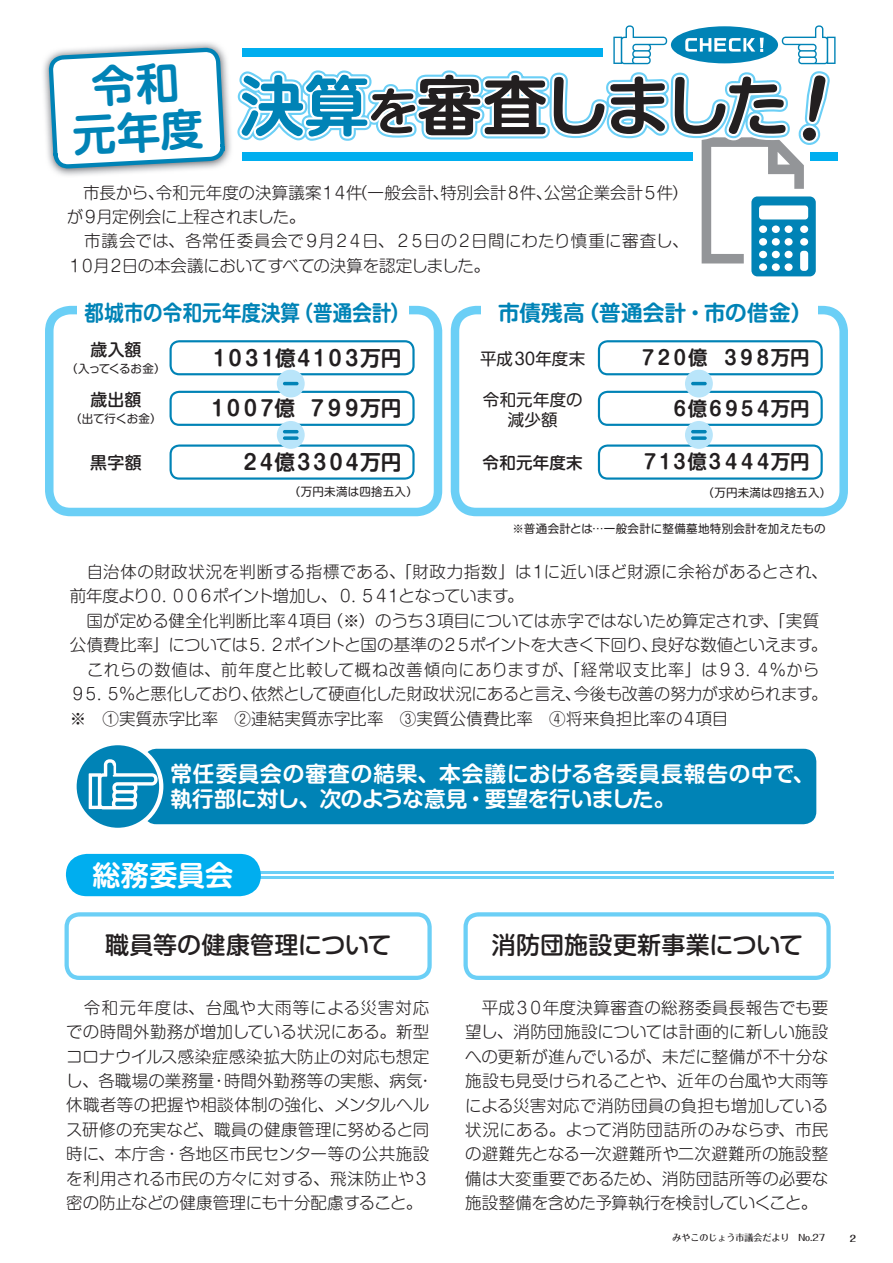
<style>
.page{position:relative;width:893px;height:1263px;background:#fff}
.page>*{position:absolute;margin:0;border:0;box-sizing:border-box;transform-origin:0 0}
.t1{font:700 43.5px/47.8px "Shin M Go Pro De";color:#0083b6;text-align:center}
.t2{font:700 28.05px "Shin M Go Pro De";letter-spacing:.005em;color:#fff}
.t3{font:500 24px "Shin M Go Pro";letter-spacing:.005em;color:#231f20}
.t4{font:700 21.6px/24.5px "Shin M Go Pro De";letter-spacing:.02em;color:#fff}
.t5{font:700 21.6px "Shin M Go Pro De";letter-spacing:.01em;color:#0083b6;scale:.9 1}
.t6{font:700 21.6px "Shin M Go Pro De";letter-spacing:.01em;color:#0083b6}
.t7{font:700 20.7px "Shin M Go Pro De";letter-spacing:-.185em;color:#231f20}
.t8{font:700 20.7px "Shin M Go Pro De";letter-spacing:-.15em;color:#231f20}
.t9{font:700 19.5px "Shin M Go Pro De";letter-spacing:-.17em;color:#231f20}
.t10{font:700 19.5px "Shin M Go Pro De";letter-spacing:-.12em;color:#231f20}
.t11{font:500 16.95px "Shin M Go Pro";letter-spacing:.01em;color:#231f20}
.t12{font:300 16.5px/24.5px "Shin M Go Pro";color:#231f20}
.t13{font:300 16.5px/24.5px "Shin M Go Pro";letter-spacing:.02em;color:#231f20;text-align:right}
.t14{font:300 16.5px/24.5px "Shin M Go Pro";letter-spacing:-.03em;color:#231f20}
.t15{font:300 16.5px "Shin M Go Pro";letter-spacing:.055em;color:#231f20}
.t16{font:300 16.5px "Shin M Go Pro";letter-spacing:-.045em;color:#231f20}
.t17{font:16.5px/19.2px "Shin M Go Pro";color:#231f20;text-align:center}
.t18{font:300 16.5px "Shin M Go Pro";letter-spacing:-.025em;color:#231f20}
.t19{font:500 16.5px "Shin M Go Pro";letter-spacing:.02em;color:#231f20}
.t20{font:11.55px "Shin M Go Pro";letter-spacing:.015em;color:#231f20}
.t21{font:11.55px "Shin M Go Pro";letter-spacing:-.085em;color:#231f20}
.t22{font:500 9px "Folk Pro";color:#231f20}
.t23{font:700 9px "Folk Pro";color:#231f20}
</style>
<div class="page">
<svg style="left:45px;top:306px;width:397px;height:210px"></svg>
<svg style="left:451px;top:306px;width:397px;height:210px"></svg>
<hr style="left:255px;top:871px;width:578px;height:3px;background:#6bcff6">
<hr style="left:255px;top:876px;width:578px;height:3px;background:#6bcff6">
<img style="left:43px;top:42px;width:188px;height:134px">
<svg style="left:49px;top:48px;width:176px;height:121px"></svg>
<div style="left:810px;top:152px;width:28px;height:9px;background:#00aeef"></div>
<svg style="left:237px;top:25px;width:598px;height:251px"></svg>
<div style="left:78px;top:294px;width:331px;height:38px;background:#fff"></div>
<svg style="left:170px;top:340px;width:245px;height:35px"></svg>
<svg style="left:170px;top:444px;width:245px;height:36px"></svg>
<svg style="left:170px;top:391px;width:245px;height:35px"></svg>
<div style="left:277px;top:370px;width:28px;height:27px;background:#b9e5fa;border-radius:50%"></div>
<hr style="left:283px;top:382px;width:16px;height:3px;background:#0083b6;border-radius:2px">
<div style="left:277px;top:421px;width:28px;height:28px;background:#b9e5fa;border-radius:50%"></div>
<hr style="left:283px;top:430px;width:16px;height:3px;background:#0083b6;border-radius:2px">
<svg style="left:283px;top:436px;width:16px;height:4px"></svg>
<svg style="left:598px;top:340px;width:225px;height:35px"></svg>
<svg style="left:598px;top:444px;width:225px;height:36px"></svg>
<svg style="left:598px;top:391px;width:225px;height:35px"></svg>
<div style="left:685px;top:370px;width:28px;height:27px;background:#b9e5fa;border-radius:50%"></div>
<hr style="left:691px;top:382px;width:16px;height:3px;background:#0083b6;border-radius:2px">
<div style="left:685px;top:421px;width:28px;height:28px;background:#b9e5fa;border-radius:50%"></div>
<hr style="left:691px;top:430px;width:16px;height:3px;background:#0083b6;border-radius:2px">
<svg style="left:691px;top:436px;width:16px;height:4px"></svg>
<div style="left:144px;top:749px;width:672px;height:75px;background:#0083b6;border-radius:13px"></div>
<svg style="left:76px;top:745px;width:87px;height:83px"></svg>
<div style="left:481px;top:294px;width:337px;height:38px;background:#fff"></div>
<div style="left:66px;top:854px;width:195px;height:42px;background:#00aeef;border-radius:21px"></div>
<svg style="left:65px;top:912px;width:367px;height:68px"></svg>
<svg style="left:463px;top:912px;width:368px;height:68px"></svg>
<h1 class="t1" style="left:69px;top:59px;width:132px;rotate:-3deg">令和元年度</h1>
<p class="t12" style="left:156px;top:178px;width:398px">令和元年度の決算議案１４（件一般会計特別会計８件、</p>
<p class="t12" style="left:544px;top:178px;width:146px">公営企業会計５件(</p>
<p class="t12" style="left:67px;top:178px;width:623px">　市長から、<br>が９月定例会に上程されました。<br>　市議会では、各常任委員会で９月２４日、２５日の２日間にわたり慎重に審査し、<br>１０月２日の本会議においてすべての決算を認定しました。</p>
<p class="t12" style="left:432px;top:178px;width:18px">、</p>
<h3 class="t5" style="left:294px;top:295px;width:130px">（普通会計(</h3>
<h3 class="t5" style="left:84px;top:295px;width:241px">都城市の令和元年度決算</h3>
<p class="t11" style="left:91px;top:336px;width:52px">歳入額</p>
<p class="t21" style="left:66px;top:359px;width:101px">（入ってくるお金(</p>
<p class="t11" style="left:91px;top:386px;width:52px">歳出額</p>
<p class="t20" style="left:70px;top:410px;width:93px">（出て行くお金(</p>
<p class="t11" style="left:90px;top:449px;width:53px">黒字額</p>
<p class="t8" style="left:275px;top:341px;width:128px">億４１０３万円</p>
<p class="t7" style="left:209px;top:341px;width:71px">１０３１</p>
<p class="t7" style="left:208px;top:391px;width:195px">１００７　億７９９万円</p>
<p class="t7" style="left:240px;top:445px;width:163px">２４億３３０４万円</p>
<h3 class="t6" style="left:578px;top:295px;width:236px">（普通会計・市の借金(</h3>
<h3 class="t6" style="left:498px;top:295px;width:88px">市債残高</h3>
<p class="t17" style="left:480px;top:347px;width:60px">平成３０</p>
<p class="t17" style="left:483px;top:389px;width:101px">令和元年度の減少額</p>
<p class="t19" style="left:483px;top:450px;width:102px">令和元年度末</p>
<p class="t17" style="left:535px;top:347px;width:51px">年度末</p>
<p class="t9" style="left:638px;top:342px;width:71px">７２０億</p>
<p class="t9" style="left:701px;top:342px;width:110px">　３９８万円</p>
<p class="t10" style="left:670px;top:392px;width:141px">６億６９５４万円</p>
<p class="t9" style="left:640px;top:446px;width:171px">７１３億３４４４万円</p>
<p class="t20" style="left:289px;top:483px;width:130px">（万円未満は四捨五入(</p>
<p class="t20" style="left:702px;top:484px;width:130px">（万円未満は四捨五入(</p>
<p class="t20" style="left:513px;top:519px;width:315px">※普通会計とは…一般会計に整備墓地特別会計を加えたもの</p>
<p class="t13" style="left:544px;top:558px;width:285px">に近いほど財源に余裕があるとされ、</p>
<p class="t12" style="left:399px;top:558px;width:150px;text-indent:-329px">　自治体の財政状況を判断する指標である、「財政力指数」は１となっています。</p>
<p class="t14" style="left:327px;top:582px;width:494px;text-indent:-257px">前年度より０．００６ポイント増加し、０．５４１<br>（※）のうち３項目については赤字ではないため算定されず、「実質</p>
<p class="t12" style="left:70px;top:606px;width:264px">　国が定める健全化判断比率４項目</p>
<p class="t16" style="left:70px;top:632px;width:590px">公債費比率」については５．２ポイントと国の基準の２５ポイントを大きく下回り、</p>
<p class="t15" style="left:87px;top:656px;width:733px">これらの数値は、前年度と比較して概ね改善傾向にありますが、「経常収支比率」は９３．４％から</p>
<p class="t12" style="left:574px;top:680px;width:255px">今後も改善の努力が求められます。</p>
<p class="t18" style="left:651px;top:632px;width:178px">良好な数値といえます。</p>
<p class="t12" style="left:251px;top:680px;width:331px">依然として硬直化した財政状況にあると言え、</p>
<p class="t12" style="left:70px;top:680px;width:660px">９５．５％と悪化しており、<br>※　①実質赤字比率　②連結実質赤字比率　③実質公債費比率　④将来負担比率の４項目</p>
<h3 class="t4" style="left:171px;top:759px;width:645px">常任委員会の審査の結果、本会議における各委員長報告の中で、執行部に対し、次のような意見・要望を行いました。</h3>
<h2 class="t2" style="left:65px;top:852px;width:170px">　総務委員会</h2>
<h3 class="t3" style="left:105px;top:926px;width:288px">職員等の健康管理について</h3>
<p class="t13" style="left:66px;top:993px;width:369px">　令和元年度は、台風や大雨等による災害対応での時間外勤務が増加している状況にある。新型コロナウイルス感染症感染拡大防止の対応も想定・</p>
<p class="t12" style="left:66px;top:1066px;width:365px">し、各職場の業務量<br>休職者等の把握や相談体制の強化、メンタルヘルス研修の充実など、職員の健康管理に努めると同時に、本庁舎・各地区市民センター等の公共施設を利用される市民の方々に対する、飛沫防止や３密の防止などの健康管理にも十分配慮すること。</p>
<p class="t12" style="left:224px;top:1066px;width:200px">時間外勤務等の実態、病気</p>
<p class="t12" style="left:211px;top:1066px;width:18px">・</p>
<h3 class="t3" style="left:492px;top:926px;width:313px">消防団施設更新事業について</h3>
<p class="t12" style="left:465px;top:993px;width:365px;text-align:justify">　平成３０年度決算審査の総務委員長報告でも要望し、消防団施設については計画的に新しい施設への更新が進んでいるが、未だに整備が不十分な施設も見受けられることや、近年の台風や大雨等による災害対応で消防団員の負担も増加している状況にある。よって消防団詰所のみならず、市民の避難先となる一次避難所や二次避難所の施設整備は大変重要であるため、消防団詰所等の必要な施設整備を含めた予算執行を検討していくこと。</p>
<p class="t22" style="left:672px;top:1230px;width:154px">みやこのじょう市議会だより　No.27</p>
<p class="t23" style="left:850px;top:1230px;width:8px">2</p>
</div>
